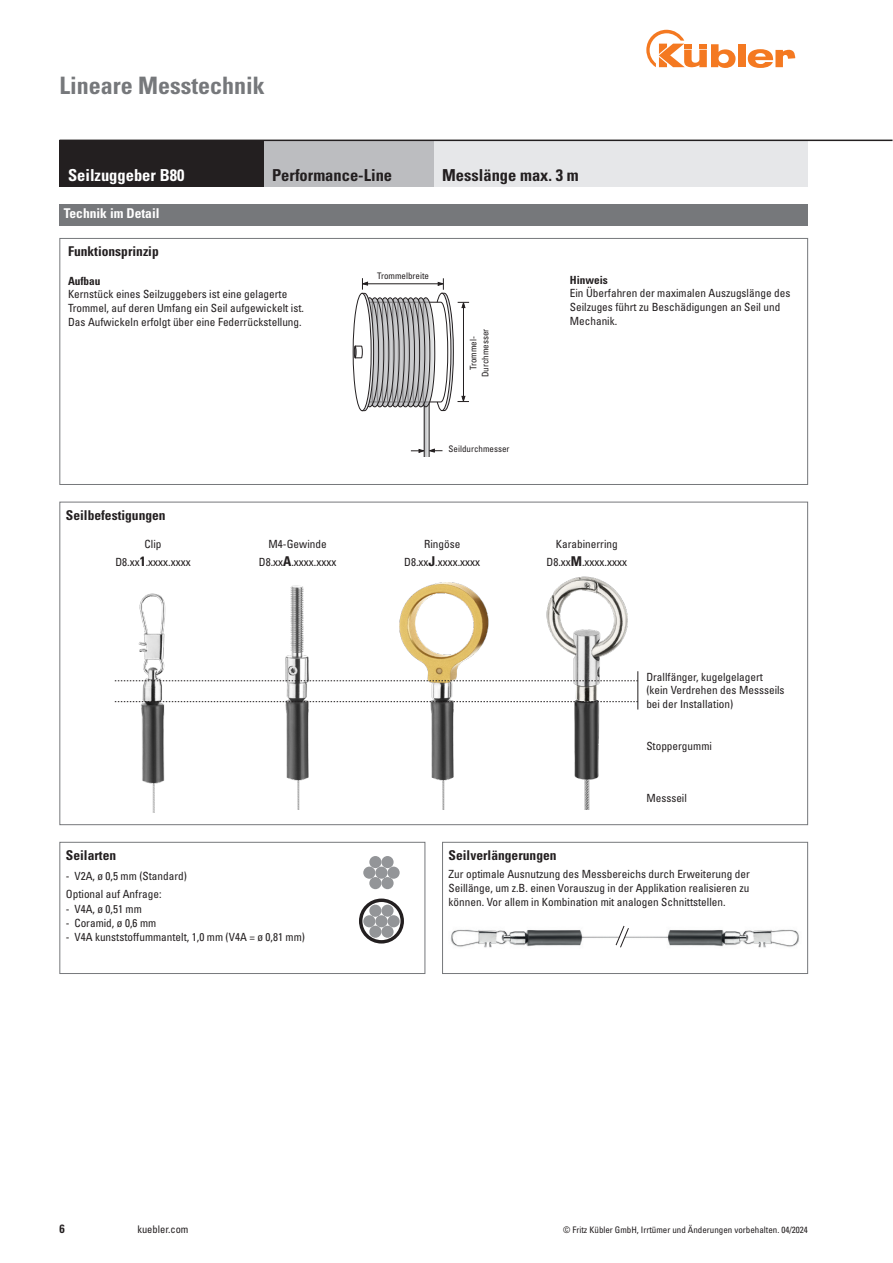
<style>
.page{position:relative;width:893px;height:1263px;background:#fff}
.page>*{position:absolute;margin:0;border:0;box-sizing:border-box;transform-origin:0 0}
.t1{font:700 condensed 24px "Univers LT Std";color:#76787b}
.t2{font:700 condensed 16.5px "Univers LT Std";color:#231f20}
.t3{font:700 condensed 16.5px "Univers LT Std";color:#fff}
.t4{font:700 condensed 13.5px "Univers LT Std";color:#231f20}
.t5{font:700 condensed 13.5px "Univers LT Std";color:#fff}
.t6{font:700 condensed 12px "Univers LT Std";color:#231f20}
.t7{font:condensed 11.25px/18px "Univers LT Std";color:#231f20}
.t8{font:700 condensed 11.25px "Univers LT Std";color:#231f20}
.t9{font:condensed 10.5px "Univers LT Std";color:#231f20}
.t10{font:condensed 9px/12px "Univers LT Std";color:#231f20;text-align:center}
.s1{font-weight:700;font-size:13.5px}
</style>
<div class="page">
<div style="left:738px;top:44px;width:7px;height:23px;background:#f47921"></div>
<svg style="left:748px;top:49px;width:47px;height:19px"></svg>
<svg style="left:646px;top:30px;width:89px;height:38px"></svg>
<img style="left:114px;top:593px;width:92px;height:219px">
<img style="left:244px;top:585px;width:106px;height:224px">
<img style="left:390px;top:582px;width:104px;height:227px">
<img style="left:534px;top:576px;width:105px;height:233px">
<svg style="left:115px;top:680px;width:523px;height:1px"></svg>
<svg style="left:115px;top:701px;width:523px;height:1px"></svg>
<div style="left:60px;top:842px;width:365px;height:132px;border:1px solid #76787b"></div>
<div style="left:363px;top:867px;width:12px;height:12px;background:#939598;border-radius:50%"></div>
<div style="left:369px;top:877px;width:12px;height:12px;background:#939598;border-radius:50%"></div>
<div style="left:369px;top:856px;width:12px;height:12px;background:#939598;border-radius:50%"></div>
<div style="left:381px;top:877px;width:13px;height:12px;background:#939598;border-radius:50%"></div>
<div style="left:381px;top:856px;width:13px;height:12px;background:#939598;border-radius:50%"></div>
<div style="left:375px;top:867px;width:13px;height:12px;background:#939598;border-radius:50%"></div>
<div style="left:388px;top:867px;width:12px;height:12px;background:#939598;border-radius:50%"></div>
<div style="left:363px;top:915px;width:12px;height:12px;background:#939598;border-radius:50%"></div>
<div style="left:369px;top:926px;width:12px;height:12px;background:#939598;border-radius:50%"></div>
<div style="left:369px;top:905px;width:12px;height:12px;background:#939598;border-radius:50%"></div>
<div style="left:381px;top:926px;width:13px;height:12px;background:#939598;border-radius:50%"></div>
<div style="left:381px;top:905px;width:13px;height:12px;background:#939598;border-radius:50%"></div>
<div style="left:375px;top:915px;width:13px;height:12px;background:#939598;border-radius:50%"></div>
<div style="left:388px;top:915px;width:12px;height:12px;background:#939598;border-radius:50%"></div>
<div style="left:359px;top:898px;width:45px;height:45px;border:3px solid #231f20;border-radius:50%"></div>
<div style="left:442px;top:842px;width:366px;height:132px;border:1px solid #76787b"></div>
<img style="left:451px;top:929px;width:165px;height:19px">
<img style="left:629px;top:929px;width:170px;height:19px">
<svg style="left:616px;top:925px;width:13px;height:23px"></svg>
<div style="left:60px;top:238px;width:748px;height:247px;border:1px solid #76787b"></div>
<svg style="left:354px;top:278px;width:115px;height:178px"></svg>
<div style="left:60px;top:204px;width:748px;height:21px;background:#76787b"></div>
<div style="left:434px;top:140px;width:374px;height:47px;background:#e6e7e9"></div>
<div style="left:264px;top:140px;width:170px;height:47px;background:#bcbdc0"></div>
<div style="left:60px;top:140px;width:204px;height:47px;background:#231f20"></div>
<hr style="left:60px;top:140px;width:832px;height:1px;background:#231f20">
<h1 class="t1" style="left:60px;top:71px;width:207px">Lineare Messtechnik</h1>
<h2 class="t3" style="left:68px;top:165px;width:118px">Seilzuggeber B80</h2>
<h2 class="t2" style="left:272px;top:165px;width:122px">Performance-Line</h2>
<h2 class="t2" style="left:442px;top:165px;width:138px">Messlänge max. 3 m</h2>
<p class="t5" style="left:64px;top:205px;width:97px">Technik im Detail</p>
<p class="t4" style="left:68px;top:243px;width:92px">Funktionsprinzip</p>
<p class="t8" style="left:68px;top:274px;width:34px">Aufbau</p>
<p class="t7" style="left:68px;top:287px;width:237px;line-height:13.8px">Kernstück eines Seilzuggebers ist eine gelagerte<br>Trommel, auf deren Umfang ein Seil aufgewickelt ist.<br>Das Aufwickeln erfolgt über eine Federrückstellung.</p>
<p class="t4" style="left:66px;top:507px;width:101px">Seilbefestigungen</p>
<p class="t10" style="left:377px;top:269px;width:53px">Trommelbreite</p>
<p class="t10" style="left:467px;top:377px;width:50px;rotate:-90deg">Trommel-<br>Durchmesser</p>
<p class="t10" style="left:449px;top:443px;width:62px">Seildurchmesser</p>
<p class="t8" style="left:570px;top:273px;width:40px">Hinweis</p>
<p class="t7" style="left:570px;top:286px;width:222px;line-height:13.8px">Ein Überfahren der maximalen Auszugslänge des<br>Seilzuges führt zu Beschädigungen an Seil und<br>Mechanik.</p>
<p class="t7" style="left:115px;top:535px;width:77px;text-align:center">Clip<br>D8.xx<span class="s1">1</span>.xxxx.xxxx</p>
<p class="t7" style="left:259px;top:535px;width:79px;text-align:center">M4-Gewinde<br>D8.xx<span class="s1">A</span>.xxxx.xxxx</p>
<p class="t7" style="left:404px;top:535px;width:78px;text-align:center">Ringöse<br>D8.xx<span class="s1">J</span>.xxxx.xxxx</p>
<p class="t7" style="left:546px;top:535px;width:82px;text-align:center">Karabinerring<br>D8.xx<span class="s1">M</span>.xxxx.xxxx</p>
<p class="t7" style="left:646px;top:670px;width:140px;line-height:13.5px">Drallfänger, kugelgelagert (kein Verdrehen des Messseils bei der Installation)</p>
<p class="t7" style="left:646px;top:737px;width:67px">Stoppergummi</p>
<p class="t7" style="left:646px;top:789px;width:42px">Messseil</p>
<p class="t4" style="left:66px;top:847px;width:52px">Seilarten</p>
<p class="t7" style="left:66px;top:866px;width:122px;line-height:18.5px">- V2A, ø 0,5 mm (Standard)<br>Optional auf Anfrage:</p>
<p class="t7" style="left:66px;top:899px;width:77px">- V4A, ø 0,51 mm</p>
<p class="t7" style="left:66px;top:914px;width:92px">- Coramid, ø 0,6 mm</p>
<p class="t7" style="left:66px;top:928px;width:241px">- V4A kunststoffummantelt, 1,0 mm (V4A = ø 0,81 mm)</p>
<p class="t4" style="left:449px;top:847px;width:109px">Seilverlängerungen</p>
<p class="t7" style="left:449px;top:866px;width:303px;line-height:14.2px;text-align:justify">Zur optimale Ausnutzung des Messbereichs durch Erweiterung der Seillänge, um z.B. einen Vorauszug in der Applikation realisieren zu können. Vor allem in Kombination mit analogen Schnittstellen.</p>
<p class="t6" style="left:60px;top:1221px;width:7px">6</p>
<p class="t9" style="left:137px;top:1223px;width:53px">kuebler.com</p>
<p class="t10" style="left:563px;top:1224px;width:246px">© Fritz Kübler GmbH, Irrtümer und Änderungen vorbehalten. 04/2024</p>
</div>
